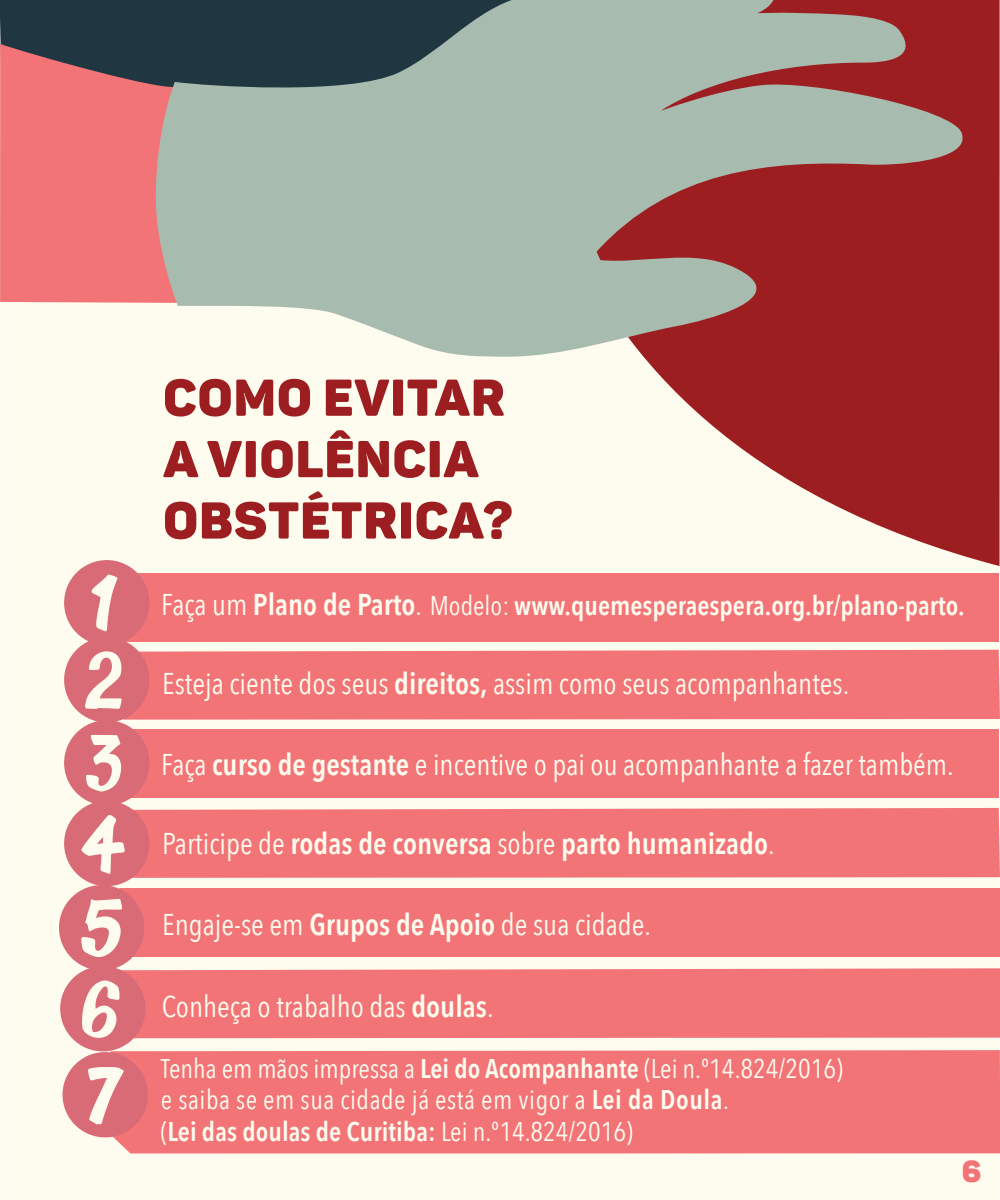
<style>
.page{position:relative;width:1000px;height:1200px;background:#fff}
.page>*{position:absolute;margin:0;border:0;box-sizing:border-box;transform-origin:0 0}
.t1{font:70.1px "Bonoco";color:#fefbef}
.t2{font:51px/61.4px "Panton Black Caps";letter-spacing:.02em;color:#9d1e21}
.t3{font:30px "Avenir Next Condensed";color:#fefbef}
.t4{font:600 30px "Avenir Next Condensed";color:#fefbef}
.t5{font:30px "Panton Black Caps";color:#f27477}
.t6{font:600 27px "Avenir Next Condensed";color:#fefbef}
.t7{font:27px/31.6px "Avenir Next Condensed";color:#fefbef}
.s1{font-weight:400;font-size:30px}
.s2{font-size:30px}
.s3{font-weight:400}
.s4{font-weight:600}
</style>
<div class="page">
<div style="left:1px;top:303px;width:999px;height:897px;background:#fefbef"></div>
<svg style="left:481px;top:0;width:519px;height:566px;fill:#fefbef"></svg>
<div style="left:0;top:0;width:156px;height:44px;background:#203641"></div>
<div style="left:124px;top:573px;width:875px;height:68px;background:#f27477"></div>
<div style="left:124px;top:650px;width:876px;height:70px;background:#f27477"></div>
<div style="left:64px;top:637px;width:85px;height:86px;background:#d86b76;border-radius:50%"></div>
<div style="left:64px;top:560px;width:85px;height:85px;background:#d86b76;border-radius:50%"></div>
<div style="left:124px;top:730px;width:875px;height:68px;background:#f27477"></div>
<div style="left:131px;top:808px;width:869px;height:70px;background:#f27477"></div>
<div style="left:64px;top:801px;width:85px;height:85px;background:#d86b76;border-radius:50%"></div>
<div style="left:64px;top:720px;width:85px;height:86px;background:#d86b76;border-radius:50%"></div>
<div style="left:119px;top:889px;width:881px;height:68px;background:#f27477"></div>
<div style="left:119px;top:968px;width:881px;height:70px;background:#f27477"></div>
<div style="left:102px;top:1050px;width:898px;height:104px;background:#f27477"></div>
<div style="left:60px;top:966px;width:86px;height:85px;background:#d86b76;border-radius:50%"></div>
<div style="left:63px;top:1052px;width:85px;height:85px;background:#d86b76;border-radius:50%"></div>
<div style="left:59px;top:885px;width:85px;height:85px;background:#d86b76;border-radius:50%"></div>
<svg style="left:0;top:44px;width:156px;height:259px;background:#e06f72"></svg>
<svg style="left:156px;top:0;width:816px;height:357px;background:#9e8c86"></svg>
<h1 class="t1" style="left:91px;top:555px;width:30px">1</h1>
<h1 class="t1" style="left:85px;top:632px;width:39px">2</h1>
<h1 class="t1" style="left:84px;top:715px;width:41px">3</h1>
<h1 class="t1" style="left:81px;top:796px;width:40px">4</h1>
<h1 class="t1" style="left:78px;top:880px;width:46px">5</h1>
<h1 class="t1" style="left:78px;top:961px;width:42px">6</h1>
<h1 class="t1" style="left:84px;top:1047px;width:38px">7</h1>
<h2 class="t2" style="left:163px;top:366px;width:351px">COMO EVITAR<br>A VIOLÊNCIA<br>OBSTÉTRICA?</h2>
<p class="t6" style="left:161px;top:582px;width:805px"><span class="s1">Faça um</span> <span class="s2">Plano de Parto</span><span class="s1">.</span> <span class="s3">Modelo:</span> www.quemesperaespera.org.br/plano-parto.</p>
<p class="t3" style="left:162px;top:657px;width:689px">Esteja ciente dos seus <span class="s4">direitos,</span> assim como seus acompanhantes.</p>
<p class="t3" style="left:161px;top:739px;width:794px">Faça <span class="s4">curso de gestante</span> e incentive o pai ou acompanhante a fazer também.</p>
<p class="t4" style="left:162px;top:818px;width:614px"><span class="s3">Participe de</span> rodas de conversa <span class="s3">sobre</span> parto humanizado<span class="s3">.</span></p>
<p class="t3" style="left:162px;top:899px;width:490px">Engaje-se em <span class="s4">Grupos de Apoio</span> de sua cidade.</p>
<p class="t3" style="left:162px;top:981px;width:333px">Conheça o trabalho das <span class="s4">doulas</span>.</p>
<p class="t7" style="left:161px;top:1051px;width:684px">Tenha em mãos impressa a <span class="s4">Lei do Acompanhante</span> (Lei n.º14.824/2016) e saiba se em sua cidade já está em vigor a <span class="s4">Lei da Doula</span>.</p>
<p class="t6" style="left:161px;top:1108px;width:474px"><span class="s3">(</span>Lei das doulas de Curitiba: <span class="s3">Lei n.º14.824/2016)</span></p>
<p class="t5" style="left:962px;top:1153px;width:21px">6</p>
</div>
